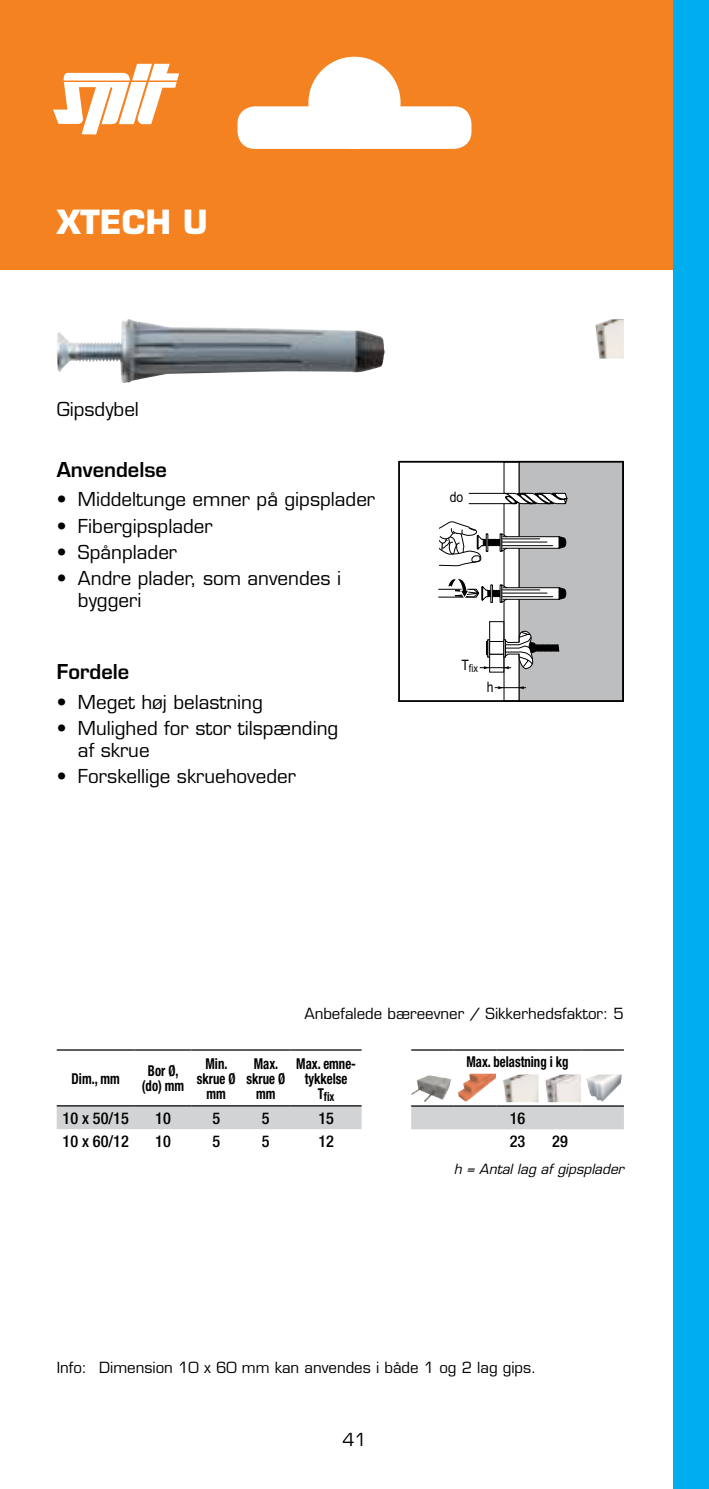
<style>
.page{position:relative;width:709px;height:1489px;background:#fff}
.page>*{position:absolute;margin:0;border:0;box-sizing:border-box;transform-origin:0 0}
.t1{font:700 32.5px "Eurostile";color:#fff}
.t2{font:600 20px "Eurostile";color:#000}
.t3{font:18.75px/22.5px "Eurostile";color:#000}
.t4{font:17.5px "Eurostile";color:#000}
.t5{font:500 condensed 16.25px/22.8px "Helvetica Neue";color:#000}
.t6{font:15px "Eurostile";color:#000}
.t7{font:700 condensed 15px/15px "Helvetica Neue";color:#000;text-align:center;scale:.85 1}
.t8{font:14.25px "Arial";color:#000;scale:.85 1}
.t9{font:italic 13.75px "Eurostile";color:#000}
.t10{font:700 condensed 12.5px "Helvetica Neue";color:#000;scale:.85 1}
.t11{font:10.75px "Arial";color:#000;scale:.85 1}
</style>
<div class="page">
<div style="left:0;top:0;width:673px;height:269px;background:#f58220"></div>
<svg style="left:53px;top:64px;width:126px;height:70px"></svg>
<div style="left:673px;top:0;width:36px;height:1488px;background:#00aeef"></div>
<img style="left:57px;top:319px;width:327px;height:64px">
<div style="left:519px;top:461px;width:104px;height:240px;background:#bcbec0"></div>
<div style="left:398px;top:461px;width:226px;height:241px;border:2px solid #000"></div>
<svg style="left:439px;top:520px;width:127px;height:47px"></svg>
<svg style="left:438px;top:578px;width:128px;height:25px"></svg>
<hr style="left:494px;top:687px;width:32px;height:1px;background:#000">
<div style="left:489px;top:621px;width:15px;height:22px;background:#fff;border:1px solid #000"></div>
<svg style="left:484px;top:630px;width:75px;height:40px"></svg>
<hr style="left:480px;top:667px;width:31px;height:1px;background:#000">
<svg style="left:468px;top:493px;width:99px;height:11px"></svg>
<div style="left:57px;top:1106px;width:304px;height:23px;background:#d1d3d4"></div>
<hr style="left:57px;top:1049px;width:78px;height:1px;background:#000">
<hr style="left:135px;top:1049px;width:56px;height:1px;background:#000">
<hr style="left:191px;top:1049px;width:50px;height:1px;background:#000">
<hr style="left:241px;top:1049px;width:50px;height:1px;background:#000">
<hr style="left:291px;top:1049px;width:70px;height:1px;background:#000">
<hr style="left:57px;top:1105px;width:78px;height:1px;background:#000">
<hr style="left:135px;top:1105px;width:56px;height:1px;background:#000">
<hr style="left:191px;top:1105px;width:50px;height:1px;background:#000">
<hr style="left:241px;top:1105px;width:50px;height:1px;background:#000">
<hr style="left:291px;top:1105px;width:70px;height:1px;background:#000">
<div style="left:411px;top:1106px;width:213px;height:23px;background:#d1d3d4"></div>
<hr style="left:411px;top:1049px;width:43px;height:1px;background:#000">
<hr style="left:454px;top:1049px;width:42px;height:1px;background:#000">
<hr style="left:496px;top:1049px;width:43px;height:1px;background:#000">
<hr style="left:539px;top:1049px;width:42px;height:1px;background:#000">
<hr style="left:581px;top:1049px;width:43px;height:1px;background:#000">
<hr style="left:411px;top:1105px;width:43px;height:1px;background:#000">
<hr style="left:454px;top:1105px;width:42px;height:1px;background:#000">
<hr style="left:496px;top:1105px;width:43px;height:1px;background:#000">
<hr style="left:539px;top:1105px;width:42px;height:1px;background:#000">
<hr style="left:581px;top:1105px;width:43px;height:1px;background:#000">
<svg style="left:420px;top:1075px;width:9px;height:4px"></svg>
<img style="left:458px;top:1073px;width:38px;height:28px">
<img style="left:503px;top:1074px;width:35px;height:28px">
<img style="left:545px;top:1074px;width:36px;height:28px">
<img style="left:586px;top:1074px;width:36px;height:27px">
<img style="left:595px;top:319px;width:29px;height:39px">
<div style="left:237px;top:106px;width:234px;height:43px;background:#fff;border-radius:17px"></div>
<div style="left:308px;top:57px;width:92px;height:92px;background:#fff;border-radius:50%"></div>
<h1 class="t1" style="left:57px;top:202px;width:153px">XTECH U</h1>
<p class="t3" style="left:57px;top:397px;width:84px">Gipsdybel</p>
<p class="t2" style="left:57px;top:457px;width:112px">Anvendelse</p>
<p class="t3" style="left:57px;top:488px;width:320px">• Middeltunge emner på gipsplader</p>
<p class="t3" style="left:57px;top:514px;width:157px">• Fibergipsplader</p>
<p class="t3" style="left:57px;top:540px;width:122px">• Spånplader</p>
<p class="t3" style="left:78px;top:566px;width:264px;text-indent:-21px">• Andre plader, som anvendes i byggeri</p>
<p class="t2" style="left:57px;top:659px;width:74px">Fordele</p>
<p class="t3" style="left:57px;top:690px;width:208px">• Meget høj belastning</p>
<p class="t3" style="left:78px;top:716px;width:262px;text-indent:-21px">• Mulighed for stor tilspænding af skrue</p>
<p class="t3" style="left:57px;top:765px;width:241px">• Forskellige skruehoveder</p>
<p class="t8" style="left:449px;top:487px;width:17px">do</p>
<p class="t11" style="left:461px;top:661px;width:21px"><sup>T</sup>fix</p>
<p class="t8" style="left:487px;top:678px;width:9px">h</p>
<p class="t6" style="left:304px;top:1004px;width:321px">Anbefalede bæreevner / Sikkerhedsfaktor: 5</p>
<p class="t7" style="left:72px;top:1070px;width:58px">Dim., mm</p>
<p class="t7" style="left:142px;top:1063px;width:51px">Bor Ø, (do) mm</p>
<p class="t7" style="left:197px;top:1055px;width:47px">Min. skrue Ø mm</p>
<p class="t7" style="left:246px;top:1055px;width:47px">Max. skrue Ø mm</p>
<p class="t7" style="left:296px;top:1055px;width:72px">Max. emne&shy;tykkelse</p>
<p class="t10" style="left:318px;top:1089px;width:21px"><sup>T</sup>fix</p>
<p class="t5" style="left:63px;top:1106px;width:68px">10 x 50/15</p>
<p class="t5" style="left:155px;top:1106px;width:17px">10</p>
<p class="t5" style="left:212px;top:1106px;width:9px">5</p>
<p class="t5" style="left:262px;top:1106px;width:9px">5</p>
<p class="t5" style="left:318px;top:1106px;width:17px">15</p>
<p class="t5" style="left:63px;top:1129px;width:68px">10 x 60/12</p>
<p class="t5" style="left:155px;top:1129px;width:17px">10</p>
<p class="t5" style="left:212px;top:1129px;width:9px">5</p>
<p class="t5" style="left:262px;top:1129px;width:9px">5</p>
<p class="t5" style="left:318px;top:1129px;width:17px">12</p>
<p class="t7" style="left:466px;top:1053px;width:122px">Max. belastning i kg</p>
<p class="t5" style="left:510px;top:1106px;width:17px">16<br>23</p>
<p class="t5" style="left:552px;top:1129px;width:17px">29</p>
<p class="t9" style="left:454px;top:1160px;width:172px">h = Antal lag af gipsplader</p>
<p class="t6" style="left:57px;top:1358px;width:481px">Info: Dimension 10 x 60 mm kan anvendes i både 1 og 2 lag gips.</p>
<p class="t4" style="left:342px;top:1428px;width:26px">41</p>
</div>
